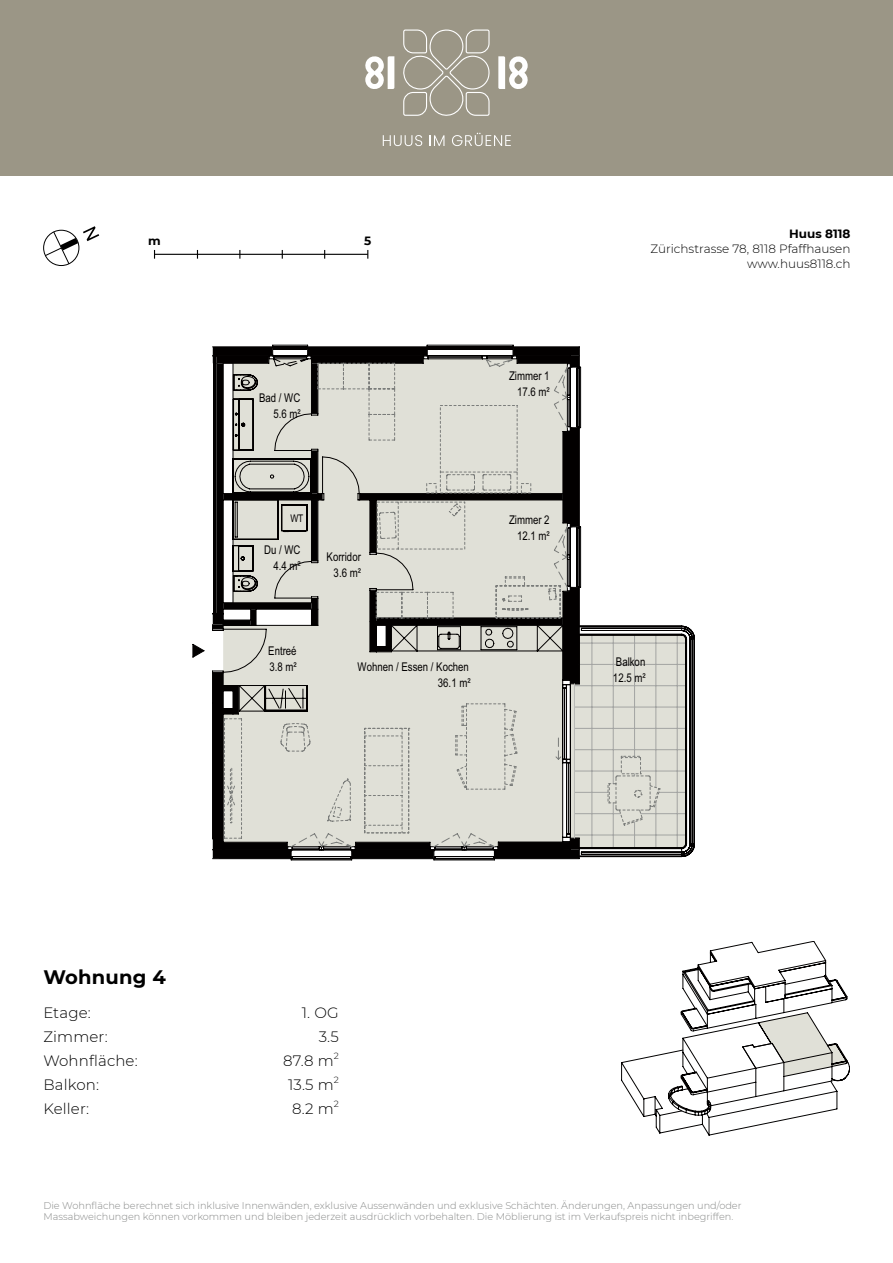
<style>
.page{position:relative;width:893px;height:1263px;background:#fff}
.page>*{position:absolute;margin:0;border:0;box-sizing:border-box;transform-origin:0 0}
.t1{font:700 19.5px "Montserrat";letter-spacing:.01em;color:#000}
.t2{font:300 15px "Montserrat";letter-spacing:.01em;color:#000}
.t3{font:12px "Arial";color:#020000;scale:.8 1}
.t4{font:300 12px "Montserrat";color:#000}
.t5{font:700 12px "Montserrat";color:#000}
.t6{font:10.5px "Arial";color:#020000;scale:.8 1}
.t7{font:300 9.75px/11.2px "Montserrat";color:#878988}
.t8{font:300 9px "Montserrat";color:#000}
</style>
<div class="page">
<svg style="left:192px;top:344px;width:503px;height:517px"></svg>
<svg style="left:621px;top:941px;width:228px;height:194px"></svg>
<div style="left:0;top:0;width:893px;height:176px;background:#9b9686"></div>
<svg style="left:498px;top:56px;width:30px;height:33px"></svg>
<svg style="left:365px;top:56px;width:29px;height:33px"></svg>
<svg style="left:403px;top:29px;width:87px;height:87px"></svg>
<svg style="left:383px;top:135px;width:39px;height:11px"></svg>
<svg style="left:430px;top:135px;width:14px;height:11px"></svg>
<svg style="left:452px;top:133px;width:59px;height:13px"></svg>
<hr style="left:154px;top:254px;width:214px;height:1px;background:#000">
<div style="left:43px;top:230px;width:36px;height:36px;border:1px solid #000;border-radius:50%"></div>
<svg style="left:45px;top:226px;width:54px;height:38px"></svg>
<p class="t5" style="left:148px;top:232px;width:14px">m</p>
<p class="t5" style="left:364px;top:232px;width:9px">5</p>
<p class="t3" style="left:259px;top:390px;width:53px">Bad / WC</p>
<p class="t3" style="left:274px;top:406px;width:36px">5.6 m²</p>
<p class="t6" style="left:290px;top:511px;width:18px">WT</p>
<p class="t3" style="left:274px;top:558px;width:36px">4.4 m²</p>
<p class="t3" style="left:264px;top:541px;width:47px">Du / WC</p>
<p class="t3" style="left:327px;top:549px;width:44px">Korridor</p>
<p class="t3" style="left:334px;top:565px;width:36px">3.6 m²</p>
<p class="t3" style="left:268px;top:643px;width:37px">Entreé</p>
<p class="t3" style="left:269px;top:659px;width:36px">3.8 m²</p>
<p class="t3" style="left:358px;top:659px;width:141px">Wohnen / Essen / Kochen</p>
<p class="t3" style="left:438px;top:675px;width:42px">36.1 m²</p>
<p class="t3" style="left:509px;top:367px;width:52px">Zimmer 1</p>
<p class="t3" style="left:517px;top:384px;width:42px">17.6 m²</p>
<p class="t3" style="left:509px;top:512px;width:52px">Zimmer 2</p>
<p class="t3" style="left:517px;top:528px;width:42px">12.1 m²</p>
<p class="t5" style="left:789px;top:225px;width:63px">Huus 8118</p>
<p class="t4" style="left:651px;top:240px;width:201px">Zürichstrasse 78, 8118 Pfaffhausen</p>
<p class="t4" style="left:747px;top:255px;width:105px">www.huus8118.ch</p>
<p class="t3" style="left:616px;top:654px;width:38px">Balkon</p>
<p class="t3" style="left:613px;top:670px;width:42px">12.5 m²</p>
<p class="t1" style="left:43px;top:963px;width:124px">Wohnung 4</p>
<p class="t2" style="left:43px;top:1002px;width:49px">Etage:</p>
<p class="t2" style="left:302px;top:1002px;width:38px">1. OG</p>
<p class="t2" style="left:43px;top:1026px;width:66px">Zimmer:</p>
<p class="t2" style="left:319px;top:1026px;width:22px">3.5</p>
<p class="t2" style="left:43px;top:1050px;width:96px">Wohnfläche:</p>
<p class="t2" style="left:283px;top:1050px;width:52px">87.8 m</p>
<p class="t8" style="left:334px;top:1050px;width:7px">2</p>
<p class="t2" style="left:43px;top:1074px;width:57px">Balkon:</p>
<p class="t2" style="left:288px;top:1074px;width:47px">13.5 m</p>
<p class="t8" style="left:334px;top:1074px;width:7px">2</p>
<p class="t2" style="left:43px;top:1098px;width:47px">Keller:</p>
<p class="t2" style="left:292px;top:1098px;width:43px">8.2 m</p>
<p class="t8" style="left:334px;top:1098px;width:7px">2</p>
<p class="t7" style="left:43px;top:1200px;width:700px">Die Wohnfläche berechnet sich inklusive Innenwänden, exklusive Aussenwänden und exklusive Schächten. Änderungen, Anpassungen und/oder<br>Massabweichungen können vorkommen und bleiben jederzeit ausdrücklich vorbehalten. Die Möblierung ist im Verkaufspreis nicht inbegriffen.</p>
</div>
